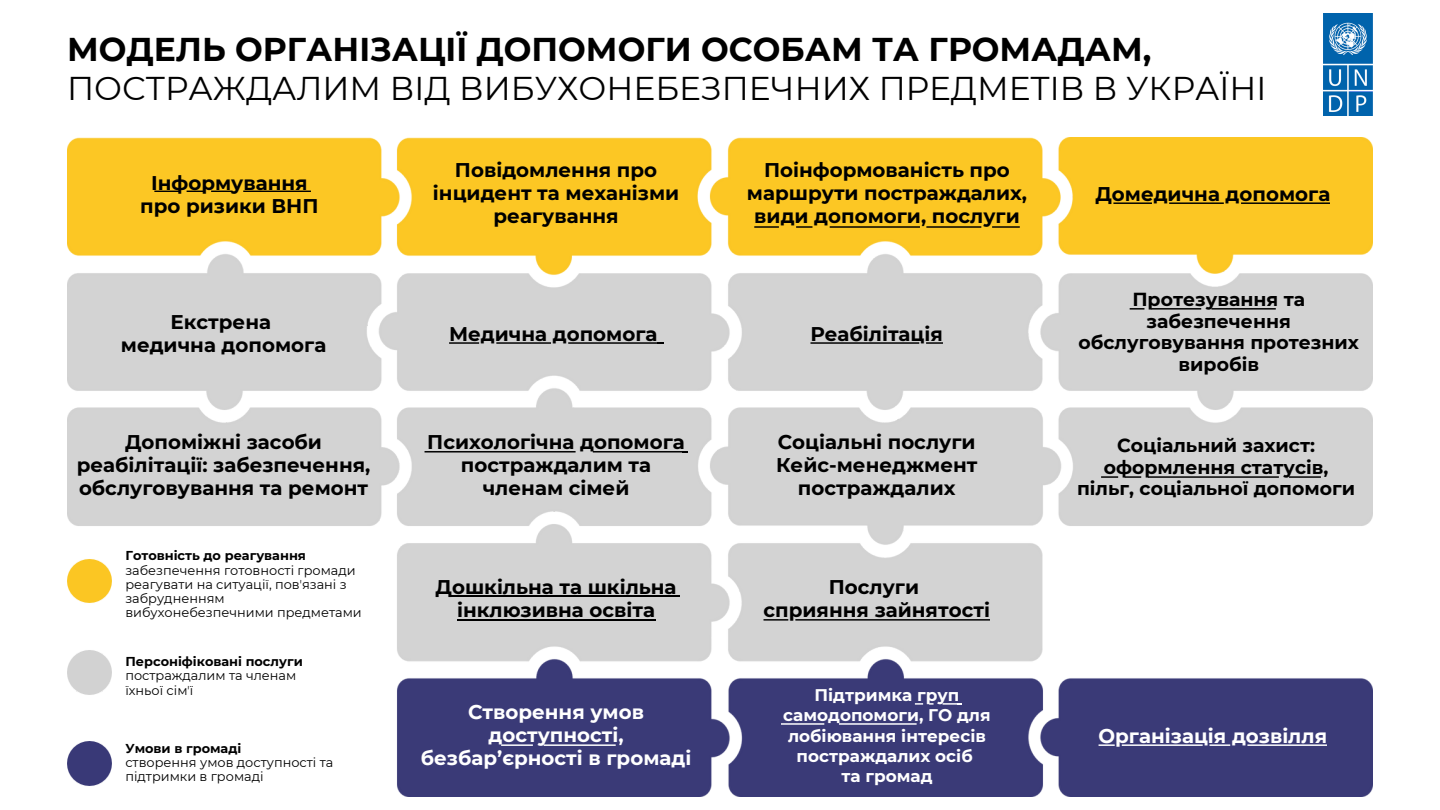
<style>
.page{position:relative;width:1440px;height:810px;background:#fff}
.page>*{position:absolute;margin:0;border:0;box-sizing:border-box;transform-origin:0 0}
.t1{font:32.9px/39px "Montserrat";color:#000}
.t2{font:700 19.8px/23.1px "Montserrat";color:#000;text-align:center}
.t3{font:700 19.8px/23.1px "Montserrat";color:#fff;text-align:center}
.t4{font:700 18.8px/21.6px "Montserrat";color:#000;text-align:center}
.t5{font:700 16.9px/20.1px "Montserrat";color:#fff;text-align:center}
.t6{font:12.9px/14.1px "Montserrat";color:#000}
.t7{font:700 12.9px "Montserrat";color:#000}
.s1{font-weight:700}
</style>
<div class="page">
<img style="left:67px;top:137px;width:1306px;height:659px">
<img style="left:67px;top:558px;width:45px;height:229px">
<svg style="left:154px;top:191px;width:157px;height:1px"></svg>
<svg style="left:501px;top:744px;width:115px;height:2px"></svg>
<hr style="left:457px;top:619px;width:198px;height:2px;background:#000">
<svg style="left:449px;top:342px;width:214px;height:2px"></svg>
<hr style="left:451px;top:595px;width:223px;height:2px;background:#000">
<svg style="left:425px;top:451px;width:263px;height:2px"></svg>
<svg style="left:781px;top:723px;width:136px;height:2px"></svg>
<svg style="left:811px;top:342px;width:132px;height:2px"></svg>
<svg style="left:754px;top:226px;width:266px;height:2px"></svg>
<svg style="left:764px;top:619px;width:226px;height:2px"></svg>
<svg style="left:915px;top:703px;width:47px;height:2px"></svg>
<svg style="left:1113px;top:202px;width:217px;height:2px"></svg>
<svg style="left:1099px;top:744px;width:228px;height:2px"></svg>
<svg style="left:1101px;top:476px;width:220px;height:2px"></svg>
<svg style="left:1130px;top:308px;width:146px;height:2px"></svg>
<img style="left:1323px;top:14px;width:50px;height:101px">
<h2 class="t1" style="left:67px;top:30px;width:1201px"><span class="s1">МОДЕЛЬ ОРГАНIЗАЦIЇ ДОПОМОГИ ОСОБАМ ТА ГРОМАДАМ,<br></span>ПОСТРАЖДАЛИМ ВIД ВИБУХОНЕБЕЗПЕЧНИХ ПРЕДМЕТIВ В УКРАЇНI</h2>
<h2 class="t2" style="left:140px;top:171px;width:180px">Інформування про ризики ВНП</h2>
<h2 class="t2" style="left:121px;top:310px;width:207px">Екстрена<br>медична допомога</h2>
<h2 class="t2" style="left:77px;top:431px;width:295px">Допоміжні засоби реабілітації: забезпечення, обслуговування та ремонт</h2>
<h2 class="t6" style="left:125px;top:549px;width:238px"><span class="s1">Готовність до реагування </span>забезпечення готовності громади реагувати на ситуації, повʼязані з забрудненням вибухонебезпечними предметами</h2>
<h2 class="t6" style="left:125px;top:655px;width:179px"><span class="s1">Персонiфiкованi послуги </span>постраждалим та членам їхньої сiмʼї</h2>
<h2 class="t7" style="left:125px;top:741px;width:117px">Умови в громадi</h2>
<h2 class="t6" style="left:125px;top:756px;width:210px">створення умов доступностi та пiдтримки в громадi</h2>
<h2 class="t2" style="left:433px;top:158px;width:248px">Повiдомлення про iнцидент та механiзми реагування</h2>
<h2 class="t2" style="left:449px;top:322px;width:210px">Медична допомога</h2>
<h2 class="t2" style="left:427px;top:431px;width:259px">Психологiчна допомога постраждалим та членам сiмей</h2>
<h2 class="t2" style="left:436px;top:575px;width:242px">Дошкiльна та шкiльна iнклюзивна освiта</h2>
<p class="t3" style="left:421px;top:700px;width:272px">Створення умов доступностi, безбар’єрностi в громадi</p>
<p class="t2" style="left:747px;top:158px;width:282px">Поiнформованiсть про маршрути постраждалих, види допомоги, послуги</p>
<p class="t2" style="left:811px;top:322px;width:134px">Реабiлiтацiя</p>
<p class="t2" style="left:776px;top:431px;width:203px">Соціальні послуги<br>Кейс-менеджмент постраждалих</p>
<p class="t2" style="left:764px;top:575px;width:228px">Послуги<br>сприяння зайнятостi</p>
<h2 class="t5" style="left:783px;top:685px;width:209px">Пiдтримка груп самодопомоги, ГО для лобiювання iнтересiв постраждалих осiб<br>та громад</h2>
<h2 class="t2" style="left:1095px;top:182px;width:236px">Домедична допомога</h2>
<h3 class="t4" style="left:1078px;top:288px;width:282px">Протезування та забезпечення обслуговування протезних виробiв</h3>
<h2 class="t4" style="left:1077px;top:434px;width:280px">Соцiальний захист: оформлення статусiв, пiльг, соціальної допомоги</h2>
<h2 class="t3" style="left:1099px;top:724px;width:230px">Органiзацiя дозвiлля</h2>
</div>
